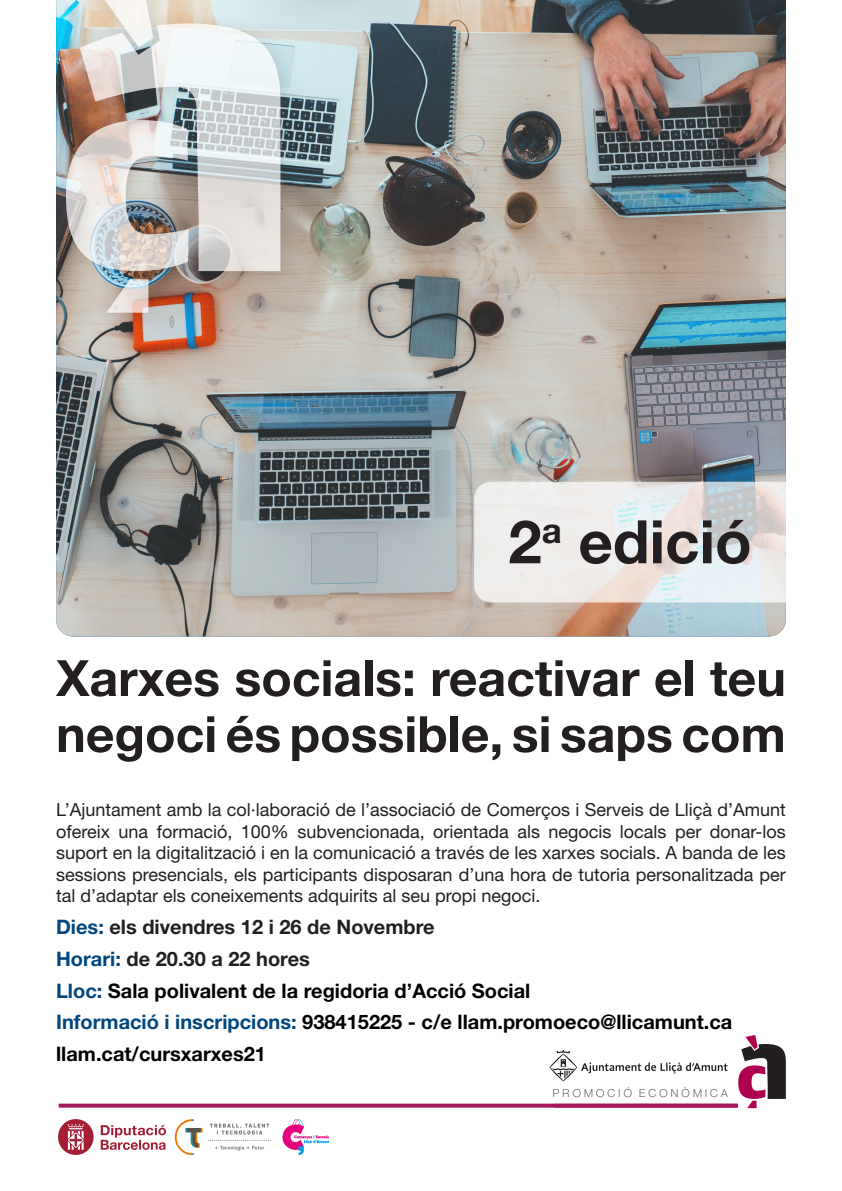
<style>
.page{position:relative;width:842px;height:1191px;background:#fff}
.page>*{position:absolute;margin:0;border:0;box-sizing:border-box;transform-origin:0 0}
.t1{font:700 60px "Helvetica Neue";color:#231f20}
.t2{font:700 50px/56px "Helvetica Neue";color:#231f20}
.t3{font:700 20px "Helvetica Neue";color:#000}
.t4{font:700 20px "Helvetica Neue";color:#231f20}
.t5{font:18px/21.6px "Helvetica Neue";color:#231f20;text-align:justify}
.t6{font:100 11px "Helvetica Neue";letter-spacing:.295em;color:#231f20}
.s1{color:#00467e}
</style>
<div class="page">
<img style="left:56px;top:0;width:730px;height:636px">
<div style="left:52px;top:0;width:247px;height:330px;background:#231f20;opacity:.19"></div>
<svg style="left:80px;top:23px;width:200px;height:248px"></svg>
<img style="left:66px;top:120px;width:123px;height:151px">
<svg style="left:106px;top:279px;width:42px;height:34px"></svg>
<svg style="left:99px;top:0;width:54px;height:47px"></svg>
<svg style="left:738px;top:1035px;width:48px;height:73px"></svg>
<svg style="left:549px;top:1050px;width:179px;height:31px"></svg>
<svg style="left:59px;top:1103px;width:679px;height:4px;background:#b23a72"></svg>
<img style="left:282px;top:1119px;width:47px;height:36px">
<img style="left:59px;top:1119px;width:211px;height:36px">
<svg style="left:474px;top:482px;width:312px;height:120px;background:#e8e7e5"></svg>
<p class="t1" style="left:508px;top:495px;width:245px">2<sup>a</sup> edició</p>
<p class="t2" style="left:56px;top:651px;width:731px">Xarxes socials: reactivar el teu negoci és possible, si saps com</p>
<p class="t5" style="left:56px;top:800px;width:731px">L’Ajuntament amb la col·laboració de l’associació de Comerços i Serveis de Lliçà d’Amunt ofereix una formació, 100% subvencionada, orientada als negocis locals per donar-los suport en la digitalització i en la comunicació a través de les xarxes socials. A banda de les sessions presencials, els participants disposaran d’una hora de tutoria personalitzada per tal d’adaptar els coneixements adquirits al seu propi negoci.</p>
<p class="t4" style="left:56px;top:911px;width:380px"><span class="s1">Dies:</span> els divendres 12 i 26 de Novembre</p>
<p class="t4" style="left:56px;top:943px;width:255px"><span class="s1">Horari:</span> de 20.30 a 22 hores</p>
<p class="t3" style="left:56px;top:974px;width:476px"><span class="s1">Lloc:</span> Sala polivalent de la regidoria d’Acció Social</p>
<p class="t3" style="left:56px;top:1006px;width:678px"><span class="s1">Informació i inscripcions:</span> 938415225 - c/e llam.promoeco@llicamunt.ca</p>
<p class="t3" style="left:56px;top:1038px;width:211px">llam.cat/cursxarxes21</p>
<p class="t6" style="left:553px;top:1085px;width:176px">PROMOCIÓ ECONÒMICA</p>
</div>
